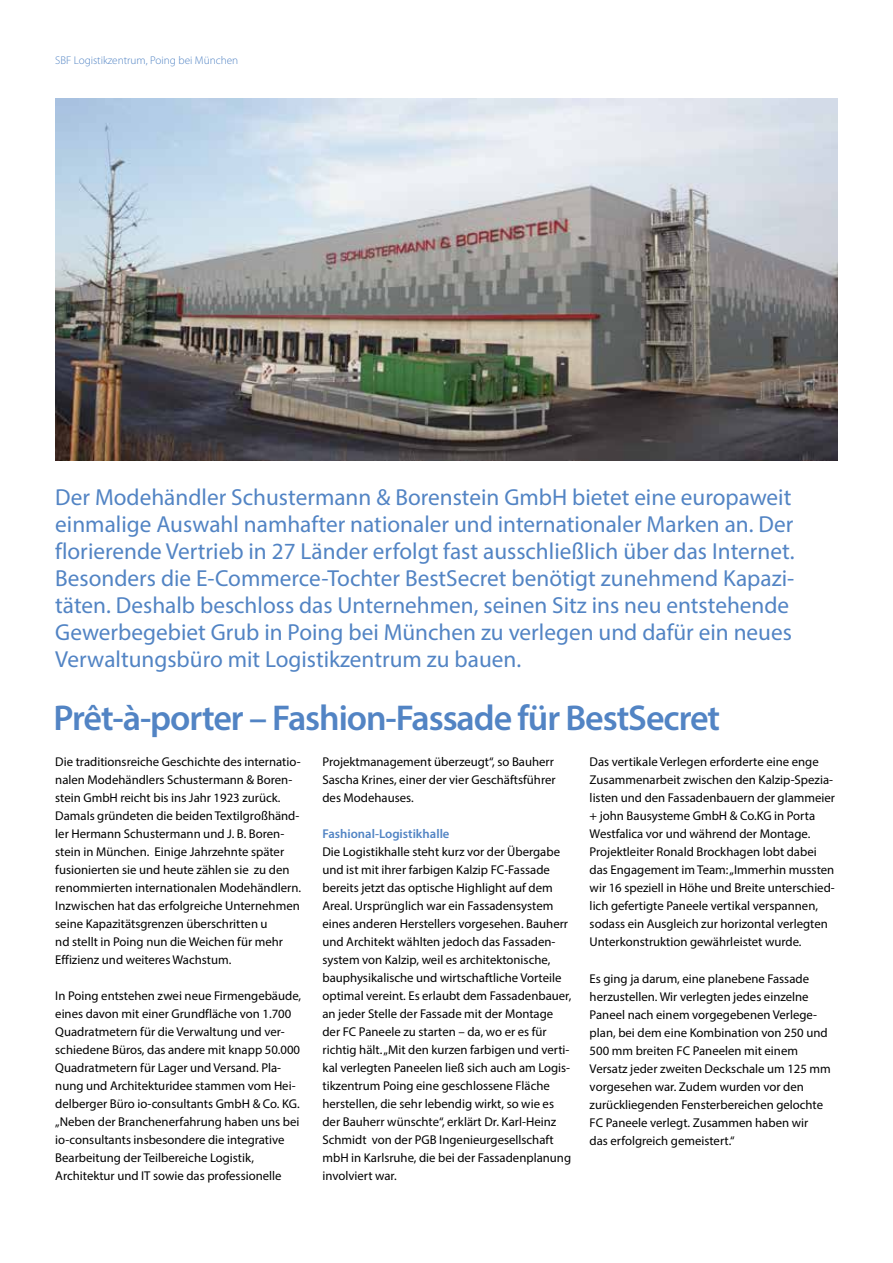
<style>
.page{position:relative;width:893px;height:1263px;background:#fff}
.page>*{position:absolute;margin:0;border:0;box-sizing:border-box;transform-origin:0 0}
.t1{font:600 36px "Myriad Pro";letter-spacing:-.03em;color:#5284c4}
.t2{font:23.25px/27px "Myriad Pro";color:#5284c4}
.t3{font:12.75px/18px "Myriad Pro";color:#000}
.t4{font:600 12.75px "Myriad Pro";color:#5284c4}
.t5{font:300 11.25px "Myriad Pro";color:#5284c4}
</style>
<div class="page">
<img style="left:55px;top:99px;width:783px;height:361px">
<p class="t5" style="left:55px;top:54px;width:185px">SBF Logistikzentrum, Poing bei München</p>
<p class="t2" style="left:55px;top:484px;width:741px">Der Modehändler Schustermann &amp; Borenstein GmbH bietet eine europaweit einmalige Auswahl namhafter nationaler und internationaler Marken an. Der florierende Vertrieb in 27 Länder erfolgt fast ausschließlich über das Internet.<br>Besonders die E-Commerce-Tochter BestSecret benötigt zunehmend Kapazi&shy;täten. Deshalb beschloss das Unternehmen, seinen Sitz ins neu entstehende Gewerbegebiet Grub in Poing bei München zu verlegen und dafür ein neues Verwaltungsbüro mit Logistikzentrum zu bauen.</p>
<h1 class="t1" style="left:54px;top:695px;width:668px">Prêt-à-porter – Fashion-Fassade für BestSecret</h1>
<p class="t3" style="left:55px;top:753px;width:247px">Die traditionsreiche Geschichte des internatio&shy;nalen Modehändlers Schustermann &amp; Boren&shy;stein GmbH reicht bis ins Jahr 1923 zurück.<br>Damals gründeten die beiden Textilgroßhänd&shy;ler Hermann Schustermann und J. B. Boren&shy;stein in München. Einige Jahrzehnte später fusionierten sie und heute zählen sie zu den renommierten internationalen Modehändlern.<br>Inzwischen hat das erfolgreiche Unternehmen seine Kapazitätsgrenzen überschritten u<br>nd stellt in Poing nun die Weichen für mehr Effizienz und weiteres Wachstum.</p>
<p class="t3" style="left:55px;top:987px;width:247px">In Poing entstehen zwei neue Firmengebäude, eines davon mit einer Grundfläche von 1.700<br>Quadratmetern für die Verwaltung und ver&shy;schiedene Büros, das andere mit knapp 50.000<br>Quadratmetern für Lager und Versand. Pla&shy;nung und Architekturidee stammen vom Hei&shy;delberger Büro io-consultants GmbH &amp; Co. KG. „Neben der Branchenerfahrung haben uns bei io-consultants insbesondere die integrative Bearbeitung der Teilbereiche Logistik, Architektur und IT sowie das professionelle</p>
<p class="t3" style="left:590px;top:753px;width:247px">Das vertikale Verlegen erforderte eine enge Zusammenarbeit zwischen den Kalzip-Spezia&shy;listen und den Fassadenbauern der glammeier + john Bausysteme GmbH &amp; Co.KG in Porta Westfalica vor und während der Montage.<br>Projektleiter Ronald Brockhagen lobt dabei das Engagement im Team: „Immerhin mussten wir 16 speziell in Höhe und Breite unterschied&shy;lich gefertigte Paneele vertikal verspannen, sodass ein Ausgleich zur horizontal verlegten Unterkonstruktion gewährleistet wurde.</p>
<p class="t3" style="left:590px;top:969px;width:243px">Es ging ja darum, eine planebene Fassade herzustellen. Wir verlegten jedes einzelne Paneel nach einem vorgegebenen Verlege&shy;plan, bei dem eine Kombination von 250 und 500 mm breiten FC Paneelen mit einem Versatz jeder zweiten Deckschale um 125 mm vorgesehen war. Zudem wurden vor den zurückliegenden Fensterbereichen gelochte FC Paneele verlegt. Zusammen haben wir<br>das erfolgreich gemeistert.“</p>
<p class="t3" style="left:322px;top:753px;width:235px">Projektmanagement überzeugt“, so Bauherr<br>Sascha Krines, einer der vier Geschäftsführer des Modehauses.</p>
<p class="t4" style="left:322px;top:826px;width:129px">Fashional-Logistikhalle</p>
<p class="t3" style="left:322px;top:843px;width:250px">Die Logistikhalle steht kurz vor der Übergabe und ist mit ihrer farbigen Kalzip FC-Fassade bereits jetzt das optische Highlight auf dem Areal. Ursprünglich war ein Fassadensystem eines anderen Herstellers vorgesehen. Bauherr und Architekt wählten jedoch das Fassaden&shy;system von Kalzip, weil es architektonische, bauphysikalische und wirtschaftliche Vorteile optimal vereint. Es erlaubt dem Fassadenbauer, an jeder Stelle der Fassade mit der Montage der FC Paneele zu starten – da, wo er es für richtig hält. „Mit den kurzen farbigen und verti&shy;kal verlegten Paneelen ließ sich auch am Logis&shy;tikzentrum Poing eine geschlossene Fläche herstellen, die sehr lebendig wirkt, so wie es der Bauherr wünschte“, erklärt Dr. Karl-Heinz Schmidt von der PGB Ingenieurgesellschaft mbH in Karlsruhe, die bei der Fassadenplanung involviert war.</p>
</div>
